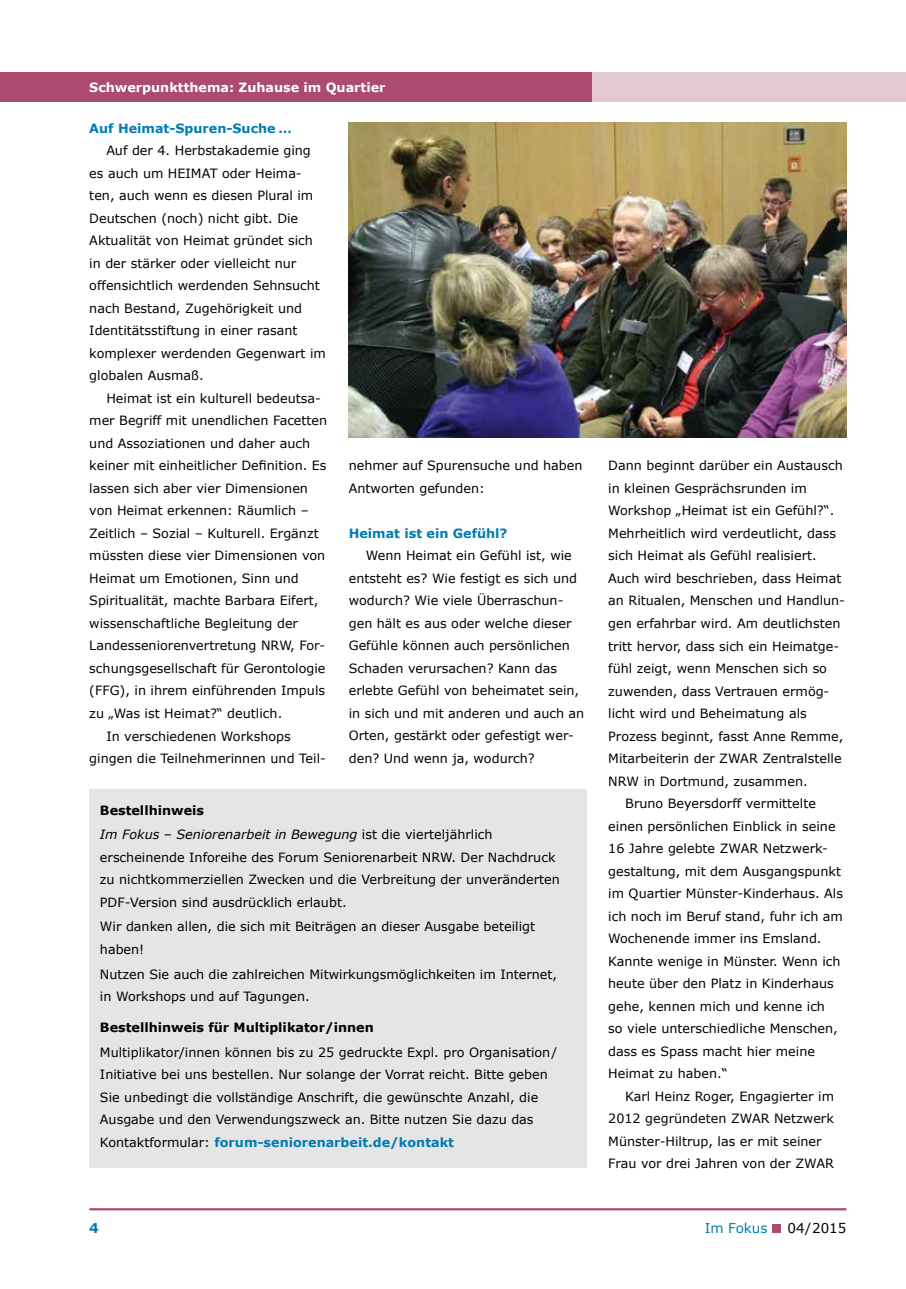
<style>
.page{position:relative;width:906px;height:1289px;background:#fff}
.page>*{position:absolute;margin:0;border:0;box-sizing:border-box;transform-origin:0 0}
.t1{font:13.5px "Verdana";color:#007cb3}
.t2{font:13.5px "Verdana";color:#000}
.t3{font:700 13.5px "Verdana";color:#007cb3}
.t4{font:12.75px/22.5px "Verdana";color:#000}
.t5{font:italic 12.75px/24.6px "Verdana";color:#000}
.t6{font:700 12.75px "Verdana";color:#007cb3}
.t7{font:700 12.75px "Verdana";color:#000}
.t8{font:700 12.75px "Verdana";color:#fff}
.s1{font-weight:700;font-style:normal}
.s2{font-style:normal}
.s3{font-weight:700;color:#007cb3}
</style>
<div class="page">
<div style="left:89px;top:789px;width:498px;height:379px;background:#e5e5e5"></div>
<div style="left:591px;top:72px;width:315px;height:30px;background:#e3cad2"></div>
<div style="left:0;top:72px;width:591px;height:30px;background:#ab4b70"></div>
<div style="left:772px;top:1224px;width:8px;height:8px;background:#ab4b70"></div>
<hr style="left:89px;top:1208px;width:757px;height:2px;background:#ab4b70">
<img style="left:349px;top:123px;width:497px;height:314px">
<p class="t8" style="left:89px;top:79px;width:298px">Schwerpunktthema: Zuhause im Quartier</p>
<p class="t6" style="left:89px;top:120px;width:204px">Auf Heimat-Spuren-Suche …</p>
<p class="t4" style="left:89px;top:139px;width:238px;text-indent:17px">Auf der 4. Herbstakademie ging es auch um HEIMAT oder Heima&shy;ten, auch wenn es diesen Plural im<br>Deutschen (noch) nicht gibt. Die<br>Aktualität von Heimat gründet sich in der stärker oder vielleicht nur offensichtlich werdenden Sehnsucht nach Bestand, Zugehörigkeit und<br>Identitätsstiftung in einer rasant komplexer werdenden Gegenwart im globalen Ausmaß.</p>
<p class="t4" style="left:106px;top:387px;width:216px">Heimat ist ein kulturell bedeutsa-</p>
<p class="t4" style="left:89px;top:409px;width:239px">mer Begriff mit unendlichen Facetten</p>
<p class="t4" style="left:89px;top:432px;width:222px">und Assoziationen und daher auch</p>
<p class="t4" style="left:89px;top:454px;width:239px">keiner mit einheitlicher Definition. Es</p>
<p class="t4" style="left:89px;top:477px;width:220px">lassen sich aber vier Dimensionen</p>
<p class="t4" style="left:89px;top:499px;width:221px">von Heimat erkennen: Räumlich –</p>
<p class="t4" style="left:89px;top:522px;width:231px">Zeitlich – Sozial – Kulturell. Ergänzt</p>
<p class="t4" style="left:89px;top:544px;width:237px">müssten diese vier Dimensionen von</p>
<p class="t4" style="left:89px;top:567px;width:211px">Heimat um Emotionen, Sinn und</p>
<p class="t4" style="left:89px;top:589px;width:231px">Spiritualität, machte Barbara Eifert,</p>
<p class="t4" style="left:89px;top:612px;width:210px">wissenschaftliche Begleitung der</p>
<p class="t4" style="left:89px;top:634px;width:237px">Landesseniorenvertretung NRW, For-</p>
<p class="t4" style="left:89px;top:657px;width:238px">schungsgesellschaft für Gerontologie</p>
<p class="t4" style="left:89px;top:679px;width:237px">(FFG), in ihrem einführenden Impuls</p>
<p class="t4" style="left:89px;top:702px;width:194px">zu „Was ist Heimat?“ deutlich.</p>
<p class="t4" style="left:106px;top:724px;width:186px">In verschiedenen Workshops</p>
<p class="t4" style="left:89px;top:747px;width:238px">gingen die Teilnehmerinnen und Teil-</p>
<p class="t4" style="left:349px;top:454px;width:235px">nehmer auf Spurensuche und haben<br>Antworten gefunden:</p>
<p class="t6" style="left:349px;top:525px;width:160px">Heimat ist ein Gefühl?</p>
<p class="t4" style="left:349px;top:544px;width:237px;text-indent:17px">Wenn Heimat ein Gefühl ist, wie entsteht es? Wie festigt es sich und wodurch? Wie viele Überraschun&shy;gen hält es aus oder welche dieser<br>Gefühle können auch persönlichen<br>Schaden verursachen? Kann das erlebte Gefühl von beheimatet sein, in sich und mit anderen und auch an<br>Orten, gestärkt oder gefestigt wer&shy;den? Und wenn ja, wodurch?</p>
<p class="t5" style="left:100px;top:798px;width:394px"><span class="s1">Bestellhinweis<br></span>Im Fokus – Seniorenarbeit in Bewegung <span class="s2">ist die vierteljährlich</span></p>
<p class="t4" style="left:100px;top:846px;width:461px">erscheinende Inforeihe des Forum Seniorenarbeit NRW. Der Nachdruck zu nichtkommerziellen Zwecken und die Verbreitung der unveränderten<br>PDF-Version sind ausdrücklich erlaubt.</p>
<p class="t4" style="left:100px;top:915px;width:437px">Wir danken allen, die sich mit Beiträgen an dieser Ausgabe beteiligt haben!</p>
<p class="t4" style="left:100px;top:962px;width:459px">Nutzen Sie auch die zahlreichen Mitwirkungsmöglichkeiten im Internet, in Workshops und auf Tagungen.</p>
<p class="t7" style="left:100px;top:1019px;width:275px">Bestellhinweis für Multiplikator/innen</p>
<p class="t4" style="left:100px;top:1041px;width:459px">Multiplikator/innen können bis zu 25 gedruckte Expl. pro Organisation/ Initiative bei uns bestellen. Nur solange der Vorrat reicht. Bitte geben Sie unbedingt die vollständige Anschrift, die gewünschte Anzahl, die Ausgabe und den Verwendungszweck an. Bitte nutzen Sie dazu das Kontaktformular: <span class="s3">forum-seniorenarbeit.de/kontakt</span></p>
<p class="t4" style="left:608px;top:454px;width:236px">Dann beginnt darüber ein Austausch</p>
<p class="t4" style="left:608px;top:477px;width:200px">in kleinen Gesprächsrunden im</p>
<p class="t4" style="left:608px;top:499px;width:228px">Workshop „Heimat ist ein Gefühl?“.</p>
<p class="t4" style="left:608px;top:522px;width:229px">Mehrheitlich wird verdeutlicht, dass</p>
<p class="t4" style="left:608px;top:544px;width:210px">sich Heimat als Gefühl realisiert.</p>
<p class="t4" style="left:608px;top:567px;width:235px">Auch wird beschrieben, dass Heimat</p>
<p class="t4" style="left:608px;top:589px;width:238px">an Ritualen, Menschen und Handlun-</p>
<p class="t4" style="left:608px;top:612px;width:234px">gen erfahrbar wird. Am deutlichsten</p>
<p class="t4" style="left:608px;top:634px;width:232px">tritt hervor, dass sich ein Heimatge-</p>
<p class="t4" style="left:608px;top:657px;width:220px">fühl zeigt, wenn Menschen sich so</p>
<p class="t4" style="left:608px;top:680px;width:223px">zuwenden, dass Vertrauen ermög-</p>
<p class="t4" style="left:608px;top:702px;width:200px">licht wird und Beheimatung als</p>
<p class="t4" style="left:608px;top:725px;width:237px">Prozess beginnt, fasst Anne Remme,</p>
<p class="t4" style="left:608px;top:747px;width:235px">Mitarbeiterin der ZWAR Zentralstelle</p>
<p class="t4" style="left:608px;top:770px;width:201px">NRW in Dortmund, zusammen.</p>
<p class="t4" style="left:625px;top:792px;width:192px">Bruno Beyersdorff vermittelte</p>
<p class="t4" style="left:608px;top:815px;width:229px">einen persönlichen Einblick in seine</p>
<p class="t4" style="left:608px;top:837px;width:221px">16 Jahre gelebte ZWAR Netzwerk-</p>
<p class="t4" style="left:608px;top:860px;width:234px">gestaltung, mit dem Ausgangspunkt</p>
<p class="t4" style="left:608px;top:882px;width:236px">im Quartier Münster-Kinderhaus. Als</p>
<p class="t4" style="left:608px;top:905px;width:236px">ich noch im Beruf stand, fuhr ich am</p>
<p class="t4" style="left:608px;top:927px;width:215px">Wochenende immer ins Emsland.</p>
<p class="t4" style="left:608px;top:950px;width:234px">Kannte wenige in Münster. Wenn ich</p>
<p class="t4" style="left:608px;top:972px;width:227px">heute über den Platz in Kinderhaus</p>
<p class="t4" style="left:608px;top:995px;width:218px">gehe, kennen mich und kenne ich</p>
<p class="t4" style="left:608px;top:1017px;width:231px">so viele unterschiedliche Menschen,</p>
<p class="t4" style="left:608px;top:1040px;width:208px">dass es Spass macht hier meine</p>
<p class="t4" style="left:608px;top:1062px;width:121px">Heimat zu haben.“</p>
<p class="t4" style="left:625px;top:1085px;width:210px">Karl Heinz Roger, Engagierter im</p>
<p class="t4" style="left:608px;top:1107px;width:227px">2012 gegründeten ZWAR Netzwerk</p>
<p class="t4" style="left:608px;top:1130px;width:215px">Münster-Hiltrup, las er mit seiner</p>
<p class="t4" style="left:608px;top:1152px;width:227px">Frau vor drei Jahren von der ZWAR</p>
<p class="t3" style="left:89px;top:1219px;width:11px">4</p>
<p class="t1" style="left:704px;top:1219px;width:64px">Im Fokus</p>
<p class="t2" style="left:787px;top:1219px;width:60px">04/2015</p>
</div>
